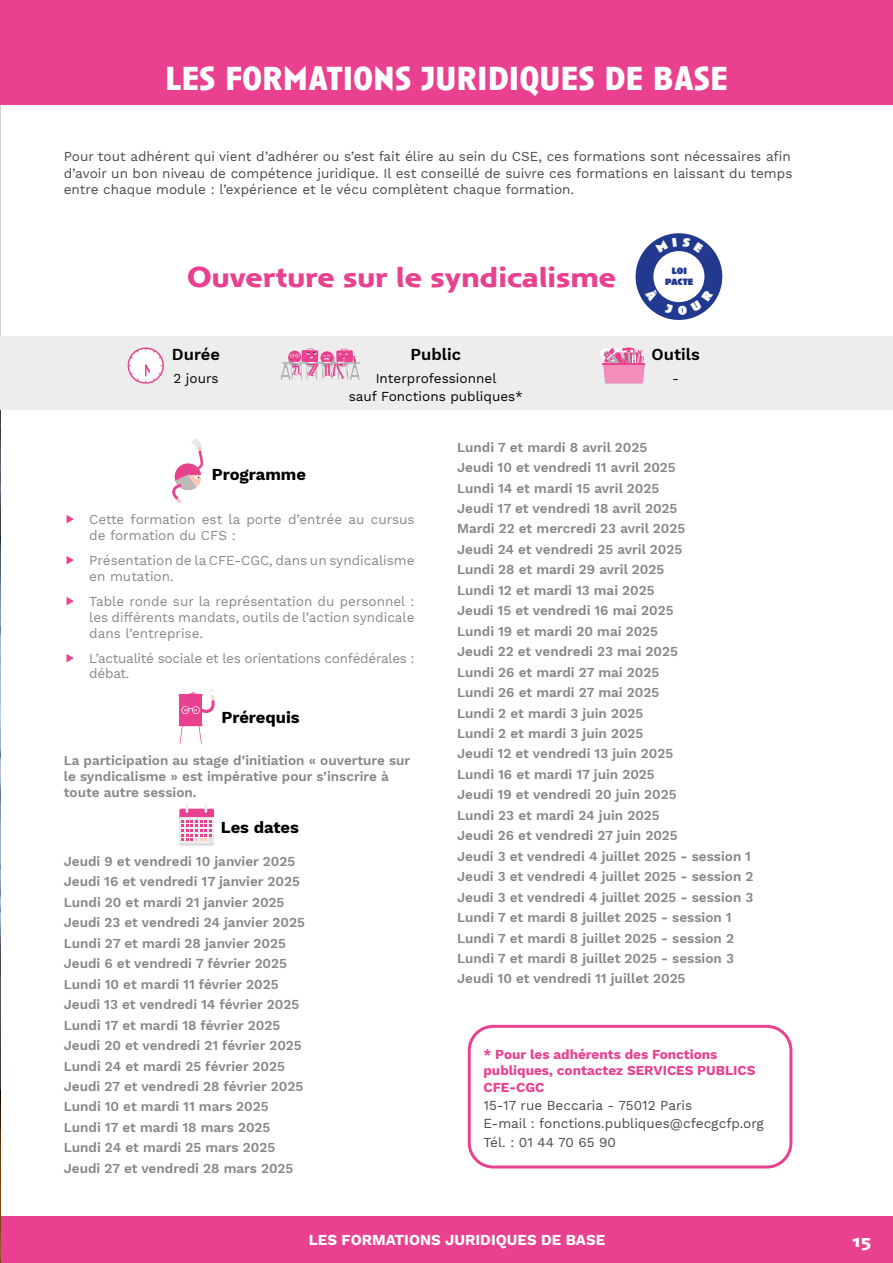
<style>
.page{position:relative;width:893px;height:1263px;background:#fff}
.page>*{position:absolute;margin:0;border:0;box-sizing:border-box;transform-origin:0 0}
.t1{font:700 34.5px "Anisette Pro";color:#fff}
.t2{font:700 30px "Anisette Pro Petite";color:#e94190}
.t3{font:700 18px "Anisette Pro Petite";color:#fff}
.t4{font:700 16.5px "Work Sans";color:#000}
.t5{font:600 16.5px "Work Sans";color:#000}
.t6{font:700 15px "Work Sans";color:#fff}
.t7{font:600 13.5px/20.4px "Work Sans";color:#878787}
.t8{font:13.5px/16.2px "Work Sans";color:#4a4848;text-align:justify}
.t9{font:13.5px/16.2px "Work Sans";color:#878787}
.t10{font:700 13.5px/16.2px "Work Sans";color:#e94190}
.t11{font:13.5px/15px "Work Sans";letter-spacing:-.02em;color:#878787}
.t12{font:13.5px/18px "Work Sans";color:#000;text-align:center}
.t13{font:900 9.45px "Anisette";color:#213a8f}
</style>
<div class="page">
<div style="left:0;top:1216px;width:893px;height:47px;background:#e94190"></div>
<img style="left:0;top:0;width:1px;height:1263px">
<div style="left:0;top:0;width:893px;height:105px;background:#e94190"></div>
<div style="left:636px;top:233px;width:86px;height:87px;background:#213a8f;border-radius:50%"></div>
<div style="left:653px;top:251px;width:51px;height:51px;background:#fff;border-radius:50%"></div>
<svg style="left:172px;top:439px;width:32px;height:64px"></svg>
<hr style="left:179px;top:694px;width:24px;height:2px;background:#e94190">
<hr style="left:179px;top:724px;width:24px;height:2px;background:#e94190">
<svg style="left:180px;top:689px;width:35px;height:55px"></svg>
<svg style="left:179px;top:804px;width:35px;height:41px"></svg>
<div style="left:0;top:336px;width:893px;height:73px;background:#ededed"></div>
<svg style="left:127px;top:347px;width:37px;height:37px"></svg>
<svg style="left:281px;top:348px;width:79px;height:32px"></svg>
<svg style="left:600px;top:347px;width:45px;height:36px"></svg>
<hr style="left:603px;top:364px;width:42px;height:1px;background:#e84190">
<div style="left:468px;top:1025px;width:324px;height:143px;border:3px solid #e94190;border-radius:24px"></div>
<svg style="left:655px;top:237px;width:49px;height:16px"></svg>
<svg style="left:645px;top:288px;width:68px;height:27px"></svg>
<h1 class="t1" style="left:165px;top:54px;width:564px">LES FORMATIONS JURIDIQUES DE BASE</h1>
<p class="t8" style="left:64px;top:149px;width:730px">Pour tout adhérent qui vient d’adhérer ou s’est fait élire au sein du CSE, ces formations sont nécessaires afin d’avoir un bon niveau de compétence juridique. Il est conseillé de suivre ces formations en laissant du temps entre chaque module : l’expérience et le vécu complètent chaque formation.</p>
<h2 class="t2" style="left:187px;top:256px;width:430px">Ouverture sur le syndicalisme</h2>
<p class="t13" style="left:672px;top:265px;width:17px">LOI</p>
<p class="t13" style="left:665px;top:277px;width:30px">PACTE</p>
<p class="t5" style="left:172px;top:344px;width:50px">Durée</p>
<p class="t12" style="left:173px;top:370px;width:46px">2 jours</p>
<p class="t5" style="left:411px;top:344px;width:52px">Public</p>
<p class="t12" style="left:349px;top:370px;width:176px">Interprofessionnel<br>sauf Fonctions publiques*</p>
<p class="t5" style="left:652px;top:344px;width:50px">Outils</p>
<p class="t12" style="left:672px;top:370px;width:8px">-</p>
<p class="t4" style="left:212px;top:464px;width:96px">Programme</p>
<p class="t9" style="left:89px;top:512px;width:327px">Cette formation est la porte d’entrée au cursus de formation du CFS :</p>
<p class="t9" style="left:89px;top:552px;width:327px">Présentation de la CFE-CGC, dans un syndicalisme en mutation.</p>
<p class="t9" style="left:89px;top:593px;width:327px;text-align:justify">Table ronde sur la représentation du personnel : les différents mandats, outils de l’action syndicale dans l’entreprise.</p>
<p class="t11" style="left:89px;top:651px;width:327px">L’actualité sociale et les orientations confédérales : débat.</p>
<p class="t4" style="left:221px;top:708px;width:80px">Prérequis</p>
<p class="t7" style="left:64px;top:753px;width:348px;line-height:16.2px">La participation au stage d’initiation « ouverture sur le syndicalisme » est impérative pour s’inscrire à toute autre session.</p>
<p class="t4" style="left:221px;top:817px;width:80px">Les dates</p>
<p class="t7" style="left:64px;top:852px;width:243px">Jeudi 9 et vendredi 10 janvier 2025<br>Jeudi 16 et vendredi 17 janvier 2025<br>Lundi 20 et mardi 21 janvier 2025<br>Jeudi 23 et vendredi 24 janvier 2025<br>Lundi 27 et mardi 28 janvier 2025<br>Jeudi 6 et vendredi 7 février 2025<br>Lundi 10 et mardi 11 février 2025<br>Jeudi 13 et vendredi 14 février 2025<br>Lundi 17 et mardi 18 février 2025<br>Jeudi 20 et vendredi 21 février 2025<br>Lundi 24 et mardi 25 février 2025<br>Jeudi 27 et vendredi 28 février 2025<br>Lundi 10 et mardi 11 mars 2025<br>Lundi 17 et mardi 18 mars 2025<br>Lundi 24 et mardi 25 mars 2025<br>Jeudi 27 et vendredi 28 mars 2025</p>
<p class="t7" style="left:457px;top:437px;width:298px">Lundi 7 et mardi 8 avril 2025<br>Jeudi 10 et vendredi 11 avril 2025<br>Lundi 14 et mardi 15 avril 2025<br>Jeudi 17 et vendredi 18 avril 2025<br>Mardi 22 et mercredi 23 avril 2025<br>Jeudi 24 et vendredi 25 avril 2025<br>Lundi 28 et mardi 29 avril 2025<br>Lundi 12 et mardi 13 mai 2025<br>Jeudi 15 et vendredi 16 mai 2025<br>Lundi 19 et mardi 20 mai 2025<br>Jeudi 22 et vendredi 23 mai 2025<br>Lundi 26 et mardi 27 mai 2025<br>Lundi 26 et mardi 27 mai 2025<br>Lundi 2 et mardi 3 juin 2025<br>Lundi 2 et mardi 3 juin 2025<br>Jeudi 12 et vendredi 13 juin 2025<br>Lundi 16 et mardi 17 juin 2025<br>Jeudi 19 et vendredi 20 juin 2025<br>Lundi 23 et mardi 24 juin 2025<br>Jeudi 26 et vendredi 27 juin 2025<br>Jeudi 3 et vendredi 4 juillet 2025 - session 1<br>Jeudi 3 et vendredi 4 juillet 2025 - session 2<br>Jeudi 3 et vendredi 4 juillet 2025 - session 3<br>Lundi 7 et mardi 8 juillet 2025 - session 1<br>Lundi 7 et mardi 8 juillet 2025 - session 2<br>Lundi 7 et mardi 8 juillet 2025 - session 3<br>Jeudi 10 et vendredi 11 juillet 2025</p>
<p class="t10" style="left:483px;top:1047px;width:273px">* Pour les adhérents des Fonctions publiques, contactez SERVICES PUBLICS<br>CFE-CGC</p>
<p class="t8" style="left:483px;top:1096px;width:282px;line-height:18px">15-17 rue Beccaria - 75012 Paris<br>E-mail : fonctions.publiques@cfecgcfp.org</p>
<p class="t8" style="left:483px;top:1135px;width:134px">Tél. : 01 44 70 65 90</p>
<p class="t6" style="left:309px;top:1231px;width:298px">LES FORMATIONS JURIDIQUES DE BASE</p>
<h3 class="t3" style="left:851px;top:1228px;width:22px">15</h3>
</div>
